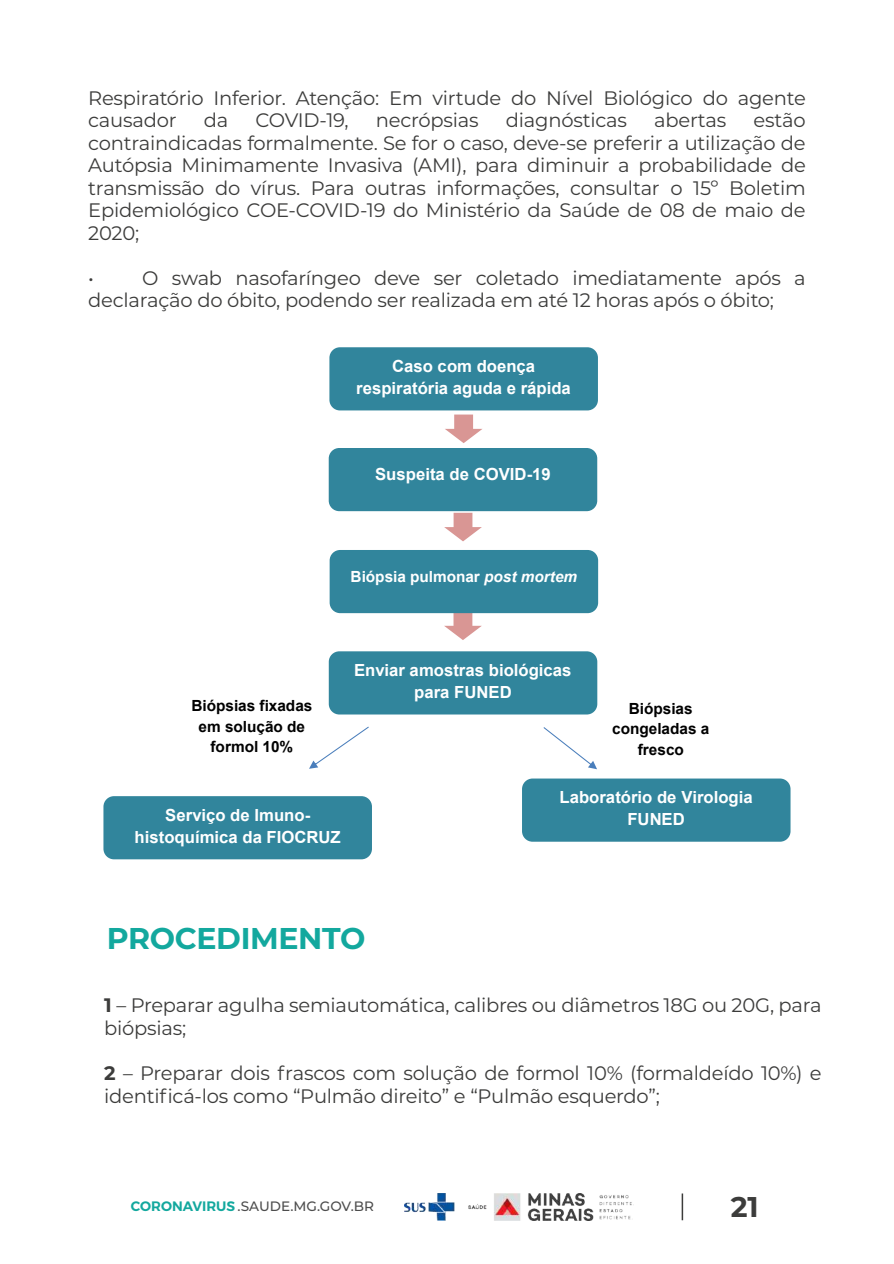
<style>
.page{position:relative;width:894px;height:1264px;background:#fff}
.page>*{position:absolute;margin:0;border:0;box-sizing:border-box;transform-origin:0 0}
.t1{font:700 30px "Montserrat";letter-spacing:-.01em;color:#13a89e}
.t2{font:700 28.5px "Montserrat";color:#3c3c3b}
.t3{font:19.5px/22.5px "Montserrat";letter-spacing:-.01em;color:#3c3c3b}
.t4{font:700 16.65px/22px "Arial";color:#fff;text-align:center}
.t5{font:700 15.3px/20.2px "Arial";color:#000;text-align:center}
.t6{font:700 15.3px "Arial";color:#fff}
.t7{font:500 13.65px "Montserrat";color:#4d4d4d}
.s1{font-style:italic}
.s2{font-weight:700}
.s3{font-weight:600;color:#13a89e}
</style>
<div class="page">
<img style="left:404px;top:1193px;width:228px;height:26px">
<hr style="left:681px;top:1193px;width:2px;height:26px;background:#3c3c3b">
<div style="left:103px;top:796px;width:269px;height:63px;background:#31859c;border-radius:11px"></div>
<svg style="left:543px;top:727px;width:54px;height:42px"></svg>
<svg style="left:445px;top:414px;width:37px;height:29px"></svg>
<svg style="left:444px;top:512px;width:38px;height:29px"></svg>
<svg style="left:444px;top:613px;width:37px;height:27px"></svg>
<div style="left:522px;top:778px;width:268px;height:63px;background:#31859c;border-radius:11px"></div>
<svg style="left:309px;top:726px;width:60px;height:42px"></svg>
<div style="left:329px;top:347px;width:269px;height:63px;background:#31859c;border-radius:11px"></div>
<div style="left:328px;top:448px;width:269px;height:63px;background:#31859c;border-radius:11px"></div>
<div style="left:329px;top:550px;width:269px;height:63px;background:#31859c;border-radius:11px"></div>
<div style="left:329px;top:651px;width:268px;height:63px;background:#31859c;border-radius:11px"></div>
<p class="t3" style="left:88px;top:86px;width:719px">Respiratório Inferior. Atenção: Em virtude do Nível Biológico do agente causador</p>
<p class="t3" style="left:204px;top:108px;width:26px">da</p>
<p class="t3" style="left:255px;top:108px;width:95px">COVID-19,</p>
<p class="t3" style="left:376px;top:108px;width:104px">necrópsias</p>
<p class="t3" style="left:506px;top:108px;width:122px">diagnósticas</p>
<p class="t3" style="left:654px;top:108px;width:74px">abertas</p>
<p class="t3" style="left:88px;top:108px;width:719px;text-align:justify;text-indent:665px">estão contraindicadas formalmente. Se for o caso, deve-se preferir a utilização de Autópsia Minimamente Invasiva (AMI), para diminuir a probabilidade de transmissão do vírus. Para outras informações, consultar o 15º Boletim Epidemiológico COE-COVID-19 do Ministério da Saúde de 08 de maio de 2020;</p>
<p class="t3" style="left:88px;top:266px;width:7px">•</p>
<p class="t3" style="left:88px;top:266px;width:719px;text-indent:54px">O swab nasofaríngeo deve ser coletado imediatamente após a declaração do óbito, podendo ser realizada em até 12 horas após o óbito;</p>
<p class="t4" style="left:356px;top:355px;width:216px">Caso com doença respiratória aguda e rápida</p>
<p class="t4" style="left:375px;top:464px;width:177px">Suspeita de COVID-19</p>
<p class="t6" style="left:350px;top:566px;width:228px">Biópsia pulmonar <span class="s1">post mortem</span></p>
<p class="t4" style="left:354px;top:659px;width:219px">Enviar amostras biológicas para FUNED</p>
<p class="t5" style="left:191px;top:696px;width:122px">Biópsias fixadas em solução de formol 10%</p>
<p class="t5" style="left:612px;top:698px;width:99px">Biópsias congeladas a fresco</p>
<p class="t4" style="left:559px;top:786px;width:195px">Laboratório de Virologia<br>FUNED</p>
<p class="t4" style="left:134px;top:804px;width:208px">Serviço de Imuno&shy;histoquímica da FIOCRUZ</p>
<h1 class="t1" style="left:107px;top:916px;width:260px">PROCEDIMENTO</h1>
<p class="t3" style="left:104px;top:993px;width:719px"><span class="s2">1</span> – Preparar agulha semiautomática, calibres ou diâmetros 18G ou 20G, para biópsias;</p>
<p class="t3" style="left:104px;top:1060px;width:718px"><span class="s2">2</span> – Preparar dois frascos com solução de formol 10% (formaldeído 10%) e identificá-los como “Pulmão direito” e “Pulmão esquerdo”;</p>
<p class="t7" style="left:131px;top:1196px;width:244px"><span class="s3">CORONAVIRUS</span> .SAUDE.MG.GOV.BR</p>
<h2 class="t2" style="left:730px;top:1186px;width:29px">21</h2>
</div>
